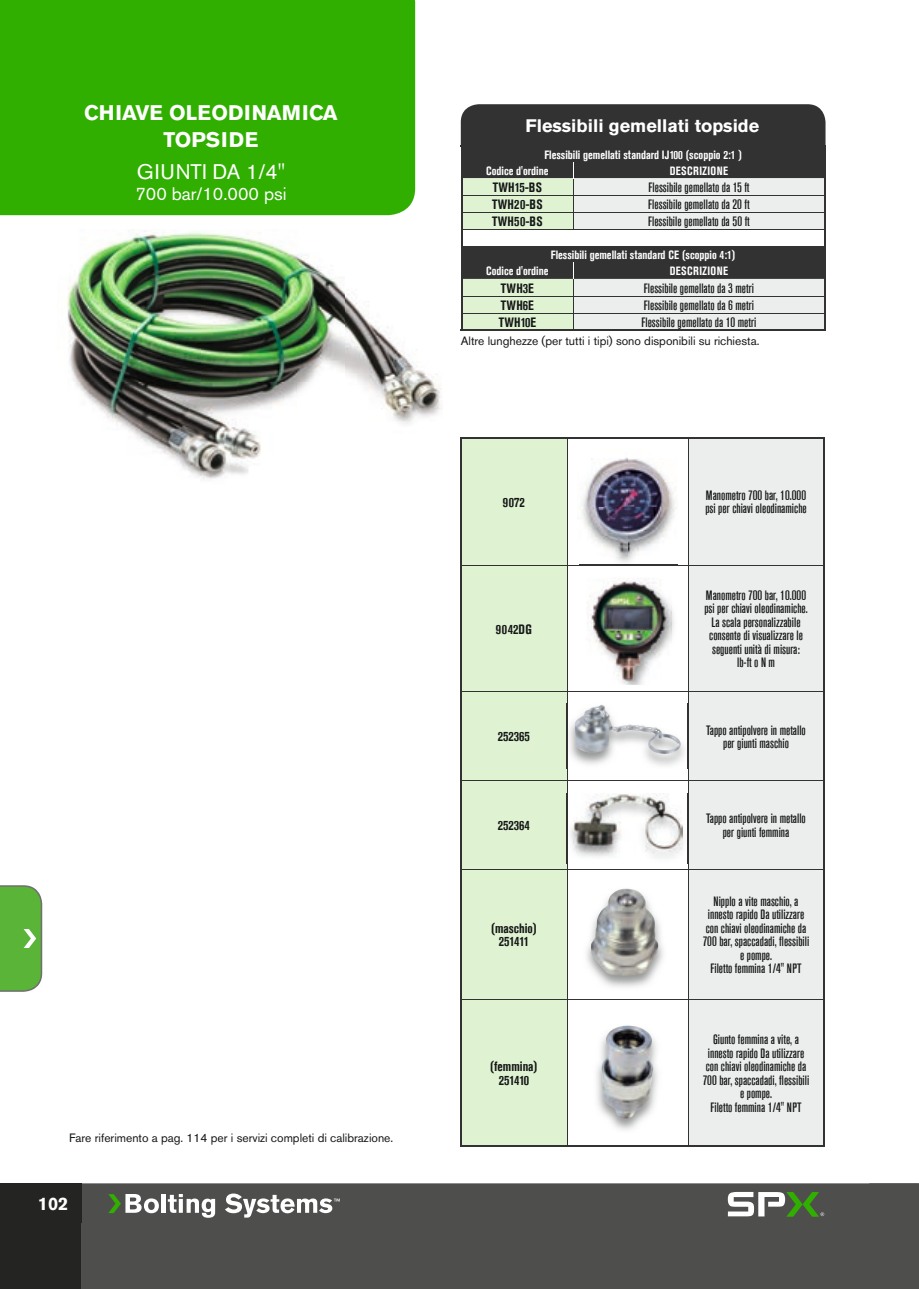
<style>
.page{position:relative;width:919px;height:1289px;background:#fff}
.page>*{position:absolute;margin:0;border:0;box-sizing:border-box;transform-origin:0 0}
.t1{font:700 21px/27px "Akzidenz Grotesk BE";color:#fff;text-align:center}
.t2{font:21px "Akzidenz Grotesk BE";letter-spacing:.02em;color:#fff}
.t3{font:700 18px "Akzidenz Grotesk BE";color:#fff}
.t4{font:18px "Akzidenz Grotesk BE";color:#fff}
.t5{font:500 condensed 13.5px/13.5px "Akzidenz Grotesk Std";color:#151616;text-align:center}
.t6{font:700 condensed 13.5px/13.5px "Akzidenz Grotesk Std";color:#151616;text-align:center}
.t7{font:700 condensed 12px/16px "Akzidenz Grotesk Std";color:#fff}
.t8{font:12px "Akzidenz Grotesk BE";color:#151616}
.t9{font:700 condensed 12px "Akzidenz Grotesk Std";letter-spacing:.035em;color:#fff}
</style>
<div class="page">
<div style="left:0;top:0;width:415px;height:215px;background:#30af00"></div>
<div style="left:0;top:1183px;width:918px;height:105px;background:#4e4e4d"></div>
<div style="left:0;top:1183px;width:81px;height:105px;background:#242423"></div>
<svg style="left:727px;top:1192px;width:97px;height:24px"></svg>
<svg style="left:108px;top:1194px;width:51px;height:19px"></svg>
<div style="left:161px;top:1193px;width:5px;height:19px;background:#fff"></div>
<svg style="left:168px;top:1194px;width:47px;height:23px"></svg>
<svg style="left:225px;top:1193px;width:115px;height:24px"></svg>
<svg style="left:0;top:885px;width:42px;height:106px;background:#62b444"></svg>
<img style="left:67px;top:230px;width:374px;height:249px">
<hr style="left:461px;top:329px;width:112px;height:2px;background:#323232">
<hr style="left:573px;top:329px;width:252px;height:2px;background:#323232">
<svg style="left:461px;top:104px;width:364px;height:225px;background:#8e908c"></svg>
<div style="left:461px;top:439px;width:106px;height:706px;background:#dff3d2"></div>
<div style="left:689px;top:439px;width:134px;height:706px;background:#eceded"></div>
<hr style="left:460px;top:437px;width:107px;height:2px;background:#323232">
<hr style="left:460px;top:439px;width:1px;height:126px;background:#323232">
<hr style="left:567px;top:437px;width:121px;height:2px;background:#323232">
<hr style="left:688px;top:437px;width:136px;height:2px;background:#323232">
<hr style="left:460px;top:565px;width:1px;height:127px;background:#323232">
<hr style="left:460px;top:692px;width:1px;height:88px;background:#323232">
<hr style="left:460px;top:780px;width:1px;height:89px;background:#323232">
<hr style="left:460px;top:869px;width:1px;height:130px;background:#323232">
<hr style="left:460px;top:999px;width:1px;height:146px;background:#323232">
<hr style="left:460px;top:1145px;width:107px;height:1px;background:#323232">
<hr style="left:567px;top:1145px;width:121px;height:1px;background:#323232">
<hr style="left:688px;top:1145px;width:136px;height:1px;background:#323232">
<hr style="left:567px;top:439px;width:1px;height:125px;background:#323232">
<hr style="left:688px;top:439px;width:1px;height:125px;background:#323232">
<hr style="left:461px;top:564px;width:106px;height:1px;background:#323232">
<hr style="left:567px;top:564px;width:121px;height:1px;background:#323232">
<hr style="left:567px;top:565px;width:1px;height:126px;background:#323232">
<hr style="left:688px;top:564px;width:135px;height:1px;background:#323232">
<hr style="left:688px;top:565px;width:1px;height:126px;background:#323232">
<hr style="left:461px;top:691px;width:106px;height:1px;background:#323232">
<hr style="left:567px;top:691px;width:121px;height:1px;background:#323232">
<hr style="left:567px;top:692px;width:1px;height:88px;background:#323232">
<hr style="left:688px;top:691px;width:135px;height:1px;background:#323232">
<hr style="left:688px;top:692px;width:1px;height:88px;background:#323232">
<hr style="left:461px;top:780px;width:106px;height:1px;background:#323232">
<hr style="left:567px;top:780px;width:121px;height:1px;background:#323232">
<hr style="left:567px;top:781px;width:1px;height:87px;background:#323232">
<hr style="left:688px;top:780px;width:135px;height:1px;background:#323232">
<hr style="left:688px;top:781px;width:1px;height:87px;background:#323232">
<hr style="left:461px;top:868px;width:106px;height:1px;background:#323232">
<hr style="left:567px;top:868px;width:121px;height:1px;background:#323232">
<hr style="left:567px;top:869px;width:1px;height:130px;background:#323232">
<hr style="left:688px;top:868px;width:135px;height:1px;background:#323232">
<hr style="left:688px;top:869px;width:1px;height:130px;background:#323232">
<hr style="left:461px;top:999px;width:106px;height:1px;background:#323232">
<hr style="left:567px;top:999px;width:121px;height:1px;background:#323232">
<hr style="left:567px;top:1000px;width:1px;height:145px;background:#323232">
<hr style="left:688px;top:999px;width:135px;height:1px;background:#323232">
<hr style="left:688px;top:1000px;width:1px;height:145px;background:#323232">
<hr style="left:823px;top:439px;width:1px;height:126px;background:#323232">
<hr style="left:823px;top:565px;width:1px;height:127px;background:#323232">
<hr style="left:823px;top:692px;width:1px;height:88px;background:#323232">
<hr style="left:823px;top:780px;width:1px;height:89px;background:#323232">
<hr style="left:823px;top:869px;width:1px;height:130px;background:#323232">
<hr style="left:823px;top:999px;width:1px;height:146px;background:#323232">
<img style="left:579px;top:484px;width:98px;height:82px">
<img style="left:579px;top:564px;width:98px;height:1px">
<img style="left:589px;top:458px;width:79px;height:26px">
<img style="left:566px;top:703px;width:122px;height:65px">
<img style="left:567px;top:703px;width:1px;height:65px">
<img style="left:575px;top:704px;width:105px;height:50px">
<img style="left:570px;top:793px;width:118px;height:70px">
<img style="left:573px;top:793px;width:109px;height:65px">
<img style="left:586px;top:922px;width:77px;height:65px">
<img style="left:590px;top:888px;width:68px;height:87px">
<img style="left:596px;top:1038px;width:62px;height:92px">
<img style="left:601px;top:1025px;width:52px;height:93px">
<img style="left:623px;top:606px;width:51px;height:79px">
<img style="left:589px;top:579px;width:82px;height:104px">
<h1 class="t1" style="left:84px;top:99px;width:255px">CHIAVE OLEODINAMICA<br>TOPSIDE</h1>
<h1 class="t2" style="left:137px;top:159px;width:150px">GIUNTI DA 1/4"</h1>
<h2 class="t4" style="left:135px;top:183px;width:153px">700 bar/10.000 psi</h2>
<p class="t8" style="left:69px;top:1130px;width:326px">Fare riferimento a pag. 114 per i servizi completi di calibrazione.</p>
<h2 class="t3" style="left:38px;top:1192px;width:32px">102</h2>
<h2 class="t3" style="left:525px;top:116px;width:235px">Flessibili gemellati topside</h2>
<p class="t7" style="left:486px;top:146px;width:257px;text-indent:58px">Flessibili gemellati standard IJ100 (scoppio 2:1 )<br>Codice d'ordine</p>
<p class="t9" style="left:669px;top:164px;width:60px">DESCRIZIONE</p>
<p class="t6" style="left:492px;top:180px;width:51px">TWH15-BS</p>
<p class="t5" style="left:648px;top:180px;width:102px">Flessibile gemellato da 15 ft</p>
<p class="t6" style="left:492px;top:198px;width:52px">TWH20-BS</p>
<p class="t5" style="left:648px;top:197px;width:103px">Flessibile gemellato da 20 ft</p>
<p class="t6" style="left:492px;top:215px;width:52px">TWH50-BS</p>
<p class="t5" style="left:648px;top:215px;width:103px">Flessibile gemellato da 50 ft</p>
<p class="t7" style="left:551px;top:247px;width:186px">Flessibili gemellati standard CE (scoppio 4:1)</p>
<p class="t7" style="left:486px;top:263px;width:64px">Codice d'ordine</p>
<p class="t9" style="left:669px;top:264px;width:60px">DESCRIZIONE</p>
<p class="t6" style="left:501px;top:281px;width:34px">TWH3E</p>
<p class="t5" style="left:644px;top:281px;width:112px">Flessibile gemellato da 3 metri</p>
<p class="t6" style="left:501px;top:298px;width:34px">TWH6E</p>
<p class="t5" style="left:644px;top:298px;width:112px">Flessibile gemellato da 6 metri</p>
<p class="t6" style="left:498px;top:315px;width:39px">TWH10E</p>
<p class="t5" style="left:641px;top:315px;width:116px">Flessibile gemellato da 10 metri</p>
<p class="t8" style="left:461px;top:333px;width:300px">Altre lunghezze (per tutti i tipi) sono disponibili su richiesta.</p>
<p class="t6" style="left:503px;top:495px;width:23px">9072</p>
<p class="t5" style="left:705px;top:488px;width:103px;text-align:left">Manometro 700 bar, 10.000 psi per chiavi oleodinamiche</p>
<p class="t6" style="left:496px;top:622px;width:37px">9042DG</p>
<p class="t5" style="left:704px;top:588px;width:105px">Manometro 700 bar, 10.000 psi per chiavi oleodinamiche.<br>La scala personalizzabile consente di visualizzare le seguenti unità di misura: lb-ft o N m</p>
<p class="t6" style="left:498px;top:730px;width:34px">252365</p>
<p class="t5" style="left:706px;top:723px;width:101px">Tappo antipolvere in metallo per giunti maschio</p>
<p class="t6" style="left:498px;top:818px;width:34px">252364</p>
<p class="t5" style="left:706px;top:811px;width:101px">Tappo antipolvere in metallo per giunti femmina</p>
<p class="t6" style="left:491px;top:921px;width:47px">(maschio)<br>251411</p>
<p class="t6" style="left:490px;top:1059px;width:49px">(femmina)<br>251410</p>
<p class="t5" style="left:702px;top:894px;width:108px">Nipplo a vite maschio, a innesto rapido Da utilizzare con chiavi oleodinamiche da<br>700 bar, spaccadadi, flessibili e pompe.<br>Filetto femmina 1/4" NPT</p>
<p class="t5" style="left:702px;top:1032px;width:108px">Giunto femmina a vite, a innesto rapido Da utilizzare con chiavi oleodinamiche da<br>700 bar, spaccadadi, flessibili e pompe.<br>Filetto femmina 1/4" NPT</p>
</div>
